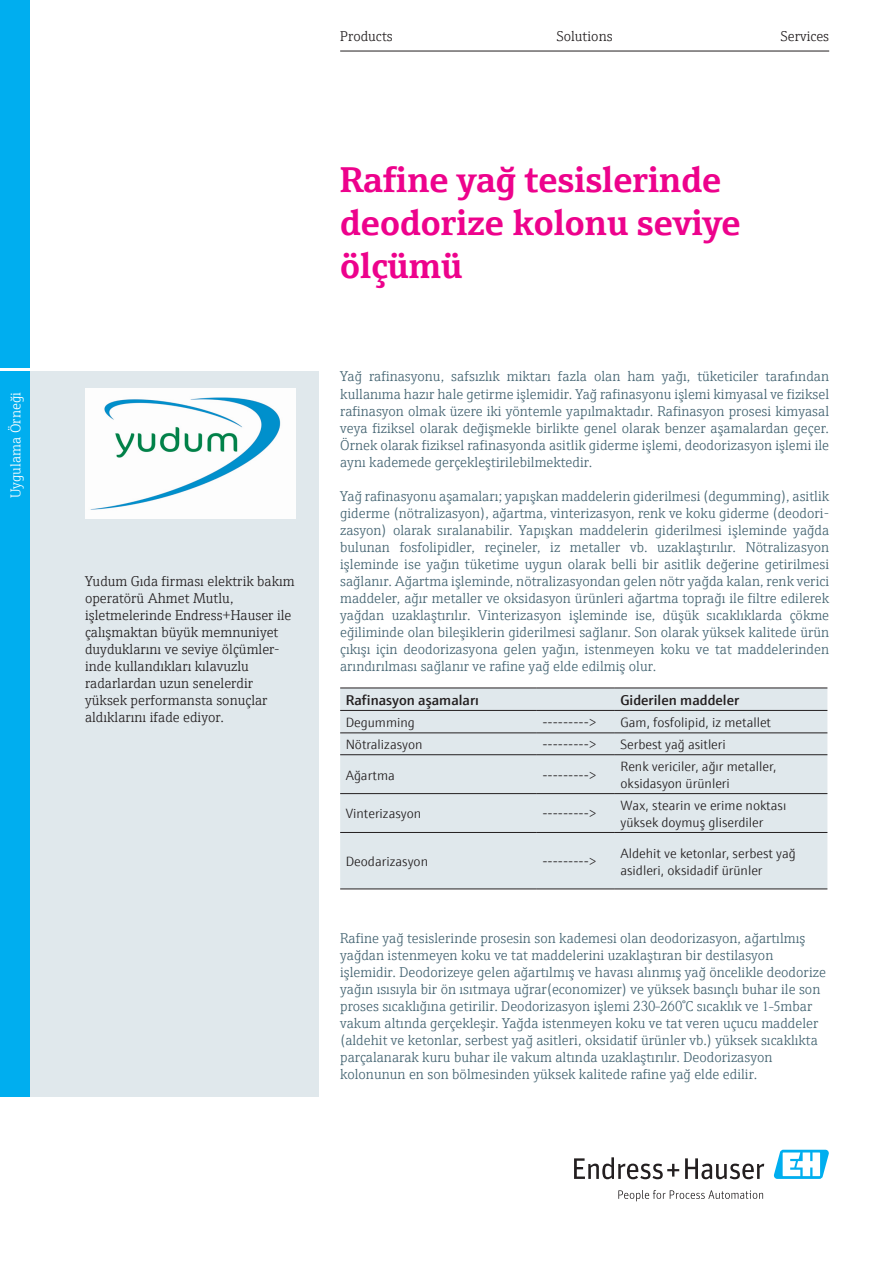
<style>
.page{position:relative;width:893px;height:1263px;background:#fff}
.page>*{position:absolute;margin:0;border:0;box-sizing:border-box;transform-origin:0 0}
.Brochure_Title_Subhe{font:700 36px/43.2px "E+H Serif";color:#ed028c}
.General_Copy_Accent{font:300 14.25px/17px "E+H Serif";color:#446472;text-align:justify}
.General_Copy_Feeder{font:300 14.25px/17px "E+H Serif";color:#446472}
.Flyer_Title_Topline{font:300 14.25px/17px "E+H Serif";color:#231f20}
.Chart_Cell_Default{font:600 14.25px "E+H Sans";color:#231f20}
.Brochure_Title_Label{font:300 14.25px "E+H Serif";color:#fff}
.Chart_Cell_Default-2{font:300 13.5px/17px "E+H Sans";color:#231f20}
.s1{font-family:"E+H Weidemann Com";font-weight:400}
.s2{font-family:"E+H Weidemann Com";font-weight:400;font-size:13.5px}
</style>
<div class="page">
<div style="left:30px;top:371px;width:289px;height:725px;background:#e0e8ec"></div>
<svg style="left:574px;top:1157px;width:105px;height:22px"></svg>
<svg style="left:685px;top:1158px;width:79px;height:21px"></svg>
<svg style="left:618px;top:1190px;width:145px;height:11px"></svg>
<svg style="left:773px;top:1150px;width:56px;height:29px"></svg>
<div style="left:0;top:0;width:30px;height:1096px;background:#00aeef"></div>
<hr style="left:0;top:369px;width:32px;height:2px;background:#fff">
<hr style="left:340px;top:51px;width:489px;height:1px;background:#231f20">
<div style="left:340px;top:689px;width:487px;height:200px;background:#e0e8ec"></div>
<hr style="left:340px;top:688px;width:197px;height:1px;background:#231f20">
<hr style="left:537px;top:688px;width:78px;height:1px;background:#231f20">
<hr style="left:615px;top:688px;width:212px;height:1px;background:#231f20">
<hr style="left:340px;top:710px;width:197px;height:1px;background:#231f20">
<hr style="left:537px;top:710px;width:78px;height:1px;background:#231f20">
<hr style="left:615px;top:710px;width:212px;height:1px;background:#231f20">
<hr style="left:340px;top:732px;width:197px;height:1px;background:#231f20">
<hr style="left:537px;top:732px;width:78px;height:1px;background:#231f20">
<hr style="left:615px;top:732px;width:212px;height:1px;background:#231f20">
<hr style="left:340px;top:754px;width:197px;height:1px;background:#231f20">
<hr style="left:537px;top:754px;width:78px;height:1px;background:#231f20">
<hr style="left:615px;top:754px;width:212px;height:1px;background:#231f20">
<hr style="left:340px;top:793px;width:197px;height:1px;background:#231f20">
<hr style="left:537px;top:793px;width:78px;height:1px;background:#231f20">
<hr style="left:615px;top:793px;width:212px;height:1px;background:#231f20">
<hr style="left:340px;top:832px;width:197px;height:1px;background:#231f20">
<hr style="left:537px;top:832px;width:78px;height:1px;background:#231f20">
<hr style="left:615px;top:832px;width:212px;height:1px;background:#231f20">
<hr style="left:340px;top:889px;width:197px;height:1px;background:#231f20">
<hr style="left:537px;top:889px;width:78px;height:1px;background:#231f20">
<hr style="left:615px;top:889px;width:212px;height:1px;background:#231f20">
<img style="left:85px;top:389px;width:211px;height:129px">
<p class="Brochure_Title_Label" style="left:5px;top:498px;width:107px;rotate:-90deg">Uygulama Örneği</p>
<p class="Flyer_Title_Topline" style="left:340px;top:27px;width:54px">Products</p>
<p class="Flyer_Title_Topline" style="left:557px;top:27px;width:57px">Solutions</p>
<p class="Flyer_Title_Topline" style="left:781px;top:27px;width:50px">Services</p>
<p class="Flyer_Title_Topline" style="left:85px;top:571px;width:211px">Yudum Gıda firması elektrik bakım operatörü Ahmet Mutlu, işletmelerinde Endress+Hauser ile çalışmaktan büyük memnuniyet duyduklarını ve seviye ölçümler&shy;inde kullandıkları kılavuzlu radarlardan uzun senelerdir yüksek performansta sonuçlar aldıklarını ifade ediyor.</p>
<p class="Brochure_Title_Subhe" style="left:340px;top:155px;width:383px">Rafine yağ tesislerinde</p>
<p class="Brochure_Title_Subhe" style="left:340px;top:198px;width:402px">deodorize kolonu seviye ölçümü</p>
<p class="General_Copy_Accent" style="left:340px;top:367px;width:491px">Yağ rafinasyonu, safsızlık miktarı fazla olan ham yağı, tüketiciler tarafından kullanıma hazır hale getirme işlemidir. Yağ rafinasyonu işlemi kimyasal ve fiziksel rafinasyon olmak üzere iki yöntemle yapılmaktadır. Rafinasyon prosesi kimyasal veya fiziksel olarak değişmekle birlikte genel olarak benzer aşamalardan geçer.<br>Örnek olarak fiziksel rafinasyonda asitlik giderme işlemi, deodorizasyon işlemi ile aynı kademede gerçekleştirilebilmektedir.</p>
<p class="General_Copy_Accent" style="left:340px;top:486px;width:490px">Yağ rafinasyonu aşamaları; yapışkan maddelerin giderilmesi (degumming), asitlik giderme (nötralizasyon), ağartma, vinterizasyon, renk ve koku giderme (deodori&shy;zasyon) olarak sıralanabilir. Yapışkan maddelerin giderilmesi işleminde yağda bulunan fosfolipidler, reçineler, iz metaller vb. uzaklaştırılır. Nötralizasyon işleminde ise yağın tüketime uygun olarak belli bir asitlik değerine getirilmesi sağlanır. Ağartma işleminde, nötralizasyondan gelen nötr yağda kalan, renk verici maddeler, ağır metaller ve oksidasyon ürünleri ağartma toprağı ile filtre edilerek yağdan uzaklaştırılır. Vinterizasyon işleminde ise, düşük sıcaklıklarda çökme eğiliminde olan bileşiklerin giderilmesi sağlanır. Son olarak yüksek kalitede ürün çıkışı için deodorizasyona gelen yağın, istenmeyen koku ve tat maddelerinden arındırılması sağlanır ve rafine yağ elde edilmiş olur.</p>
<p class="Chart_Cell_Default" style="left:346px;top:689px;width:135px">Rafinasyon aşamaları</p>
<p class="Chart_Cell_Default" style="left:620px;top:689px;width:120px">Giderilen maddeler</p>
<p class="Chart_Cell_Default-2" style="left:346px;top:713px;width:71px">Degumming</p>
<p class="Chart_Cell_Default-2" style="left:542px;top:713px;width:56px">---------&gt;</p>
<p class="Chart_Cell_Default-2" style="left:620px;top:713px;width:152px">Gam, fosfolipid, iz metallet</p>
<p class="Chart_Cell_Default-2" style="left:346px;top:735px;width:78px">Nötralizasyon</p>
<p class="Chart_Cell_Default-2" style="left:542px;top:735px;width:56px">---------&gt;</p>
<p class="Chart_Cell_Default-2" style="left:620px;top:735px;width:107px">Serbest yağ asitleri</p>
<p class="Chart_Cell_Default-2" style="left:346px;top:765px;width:51px">Ağartma</p>
<p class="Chart_Cell_Default-2" style="left:542px;top:765px;width:56px">---------&gt;</p>
<p class="Chart_Cell_Default-2" style="left:620px;top:757px;width:158px">Renk vericiler, ağır metaller, oksidasyon ürünleri</p>
<p class="Chart_Cell_Default-2" style="left:346px;top:804px;width:77px">Vinterizasyon</p>
<p class="Chart_Cell_Default-2" style="left:542px;top:804px;width:56px">---------&gt;</p>
<p class="Chart_Cell_Default-2" style="left:620px;top:796px;width:167px">Wax, stearin ve erime noktası yüksek doymuş gliserdiler</p>
<p class="Chart_Cell_Default-2" style="left:346px;top:852px;width:84px">Deodarizasyon</p>
<p class="Chart_Cell_Default-2" style="left:542px;top:852px;width:56px">---------&gt;</p>
<p class="Chart_Cell_Default-2" style="left:620px;top:843px;width:177px">Aldehit ve ketonlar, serbest yağ asidleri, oksidadif ürünler</p>
<p class="General_Copy_Feeder" style="left:340px;top:928px;width:487px">Rafine yağ tesislerinde prosesin son kademesi olan deodorizasyon, ağartılmış yağdan istenmeyen koku ve tat maddelerini uzaklaştıran bir destilasyon işlemidir. Deodorizeye gelen ağartılmış ve havası alınmış yağ öncelikle deodorize yağın ısısıyla bir ön ısıtmaya uğrar(economizer) ve yüksek basınçlı buhar ile son proses sıcaklığına getirilir. Deodorizasyon işlemi <span class="s1">230-260</span>°C sıcaklık ve <span class="s2">1-5</span>mbar vakum altında gerçekleşir. Yağda istenmeyen koku ve tat veren uçucu maddeler (aldehit ve ketonlar, serbest yağ asitleri, oksidatif ürünler vb.) yüksek sıcaklıkta parçalanarak kuru buhar ile vakum altında uzaklaştırılır. Deodorizasyon kolonunun en son bölmesinden yüksek kalitede rafine yağ elde edilir.</p>
</div>
